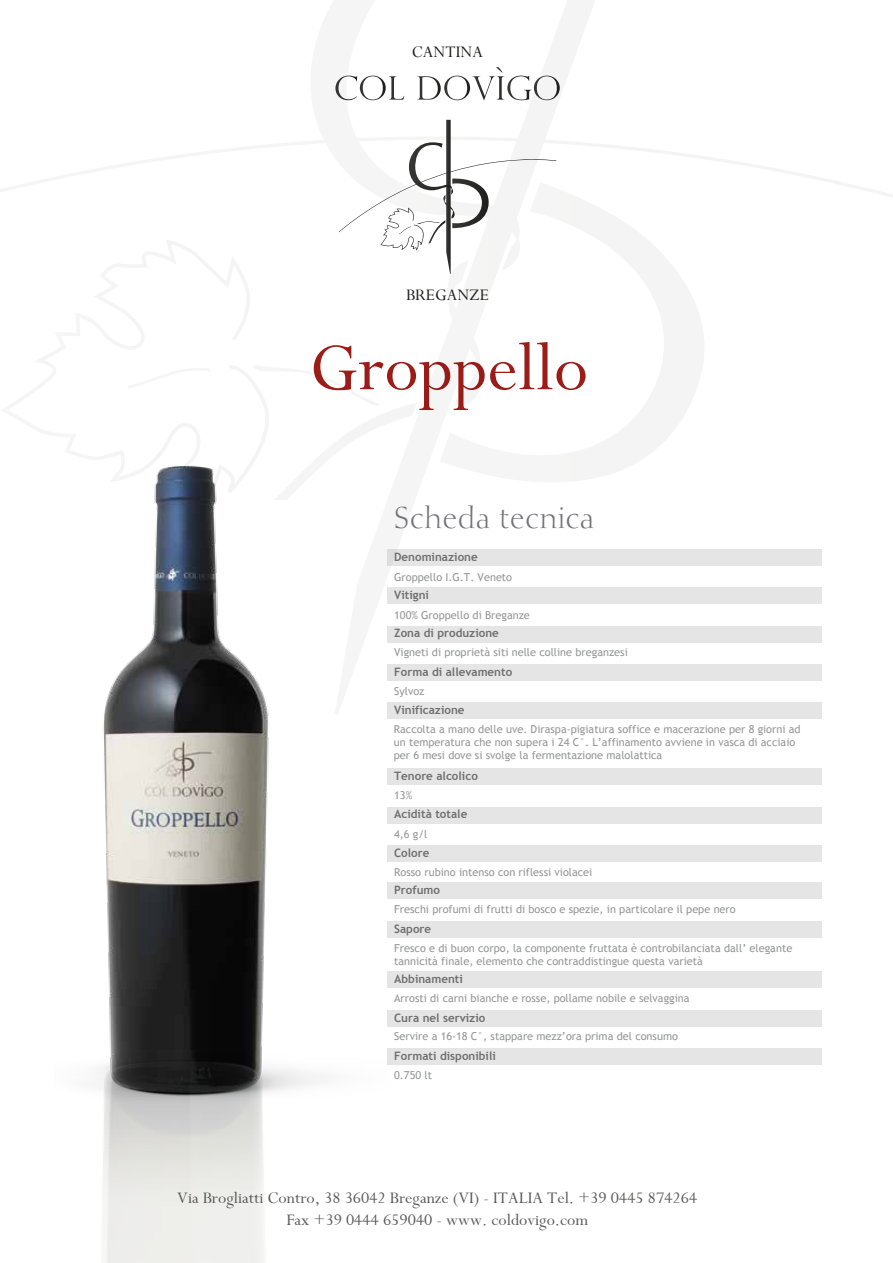
<style>
.page{position:relative;width:893px;height:1263px;background:#fff}
.page>*{position:absolute;margin:0;border:0;box-sizing:border-box;transform-origin:0 0}
.t1{font:75px "Perpetua";color:#9c1c18}
.t2{font:29.55px "Diotima Roman Os F";letter-spacing:.03em;color:#727377;scale:.91 1}
.t3{font:18px/21.6px "Perpetua";color:#575756;text-align:center}
.t4{font:18px "Perpetua";color:#1d1d1b}
.t5{font:700 11.55px "Trebuchet MS";color:#706f6f}
.t6{font:10.95px/13.2px "Trebuchet MS";color:#959697}
</style>
<div class="page">
<img style="left:103px;top:515px;width:352px;height:499px">
<img style="left:98px;top:1014px;width:376px;height:249px">
<svg style="left:650px;top:243px;width:54px;height:210px"></svg>
<svg style="left:335px;top:0;width:315px;height:715px"></svg>
<svg style="left:335px;top:0;width:221px;height:120px"></svg>
<svg style="left:311px;top:120px;width:245px;height:380px"></svg>
<svg style="left:123px;top:240px;width:146px;height:275px"></svg>
<div style="left:387px;top:549px;width:434px;height:16px;background:#e5e5e5"></div>
<div style="left:387px;top:587px;width:434px;height:17px;background:#e5e5e5"></div>
<div style="left:387px;top:626px;width:434px;height:16px;background:#e5e5e5"></div>
<div style="left:387px;top:664px;width:434px;height:17px;background:#e5e5e5"></div>
<div style="left:387px;top:702px;width:434px;height:17px;background:#e5e5e5"></div>
<div style="left:387px;top:768px;width:434px;height:17px;background:#e5e5e5"></div>
<div style="left:387px;top:807px;width:434px;height:16px;background:#e5e5e5"></div>
<div style="left:387px;top:845px;width:434px;height:17px;background:#e5e5e5"></div>
<div style="left:387px;top:882px;width:434px;height:17px;background:#e5e5e5"></div>
<div style="left:387px;top:921px;width:434px;height:16px;background:#e5e5e5"></div>
<div style="left:387px;top:971px;width:434px;height:17px;background:#e5e5e5"></div>
<div style="left:387px;top:1010px;width:434px;height:16px;background:#e5e5e5"></div>
<div style="left:387px;top:1049px;width:434px;height:16px;background:#e5e5e5"></div>
<h3 class="t4" style="left:412px;top:40px;width:73px">CANTINA</h3>
<h3 class="t4" style="left:406px;top:284px;width:84px">BREGANZE</h3>
<h1 class="t1" style="left:309px;top:320px;width:280px">Groppello</h1>
<h2 class="t2" style="left:394px;top:501px;width:222px">Scheda tecnica</h2>
<p class="t5" style="left:394px;top:549px;width:85px">Denominazione</p>
<p class="t5" style="left:394px;top:588px;width:36px">Vitigni</p>
<p class="t5" style="left:394px;top:626px;width:106px">Zona di produzione</p>
<p class="t5" style="left:394px;top:664px;width:120px">Forma di allevamento</p>
<p class="t5" style="left:394px;top:703px;width:72px">Vinificazione</p>
<p class="t6" style="left:394px;top:570px;width:119px">Groppello I.G.T. Veneto</p>
<p class="t6" style="left:394px;top:609px;width:137px">100% Groppello di Breganze</p>
<p class="t6" style="left:394px;top:646px;width:235px">Vigneti di proprietà siti nelle colline breganzesi</p>
<p class="t6" style="left:394px;top:684px;width:32px">Sylvoz</p>
<p class="t6" style="left:394px;top:722px;width:408px">Raccolta a mano delle uve. Diraspa-pigiatura soffice e macerazione per 8 giorni ad un temperatura che non supera i 24 C°. L’affinamento avviene in vasca di acciaio per 6 mesi dove si svolge la fermentazione malolattica</p>
<p class="t5" style="left:394px;top:769px;width:85px">Tenore alcolico</p>
<p class="t5" style="left:394px;top:807px;width:75px">Acidità totale</p>
<p class="t5" style="left:394px;top:845px;width:37px">Colore</p>
<p class="t5" style="left:394px;top:883px;width:47px">Profumo</p>
<p class="t6" style="left:394px;top:903px;width:343px">Freschi profumi di frutti di bosco e spezie, in particolare il pepe nero</p>
<p class="t5" style="left:394px;top:921px;width:39px">Sapore</p>
<p class="t5" style="left:394px;top:972px;width:70px">Abbinamenti</p>
<p class="t5" style="left:394px;top:1010px;width:93px">Cura nel servizio</p>
<p class="t5" style="left:394px;top:1049px;width:103px">Formati disponibili</p>
<p class="t6" style="left:394px;top:789px;width:20px">13%</p>
<p class="t6" style="left:394px;top:827px;width:35px">4,6 g/l</p>
<p class="t6" style="left:394px;top:865px;width:200px">Rosso rubino intenso con riflessi violacei</p>
<p class="t6" style="left:394px;top:941px;width:400px">Fresco e di buon corpo, la componente fruttata è controbilanciata dall’ elegante tannicità finale, elemento che contraddistingue questa varietà</p>
<p class="t6" style="left:394px;top:992px;width:297px">Arrosti di carni bianche e rosse, pollame nobile e selvaggina</p>
<p class="t6" style="left:394px;top:1030px;width:285px">Servire a 16-18 C°, stappare mezz’ora prima del consumo</p>
<p class="t6" style="left:394px;top:1068px;width:39px">0.750 lt</p>
<h3 class="t3" style="left:177px;top:1187px;width:521px">Via Brogliatti Contro, 38 36042 Breganze (VI) - ITALIA Tel. +39 0445 874264<br>Fax +39 0444 659040 - www. coldovigo.com</h3>
</div>
